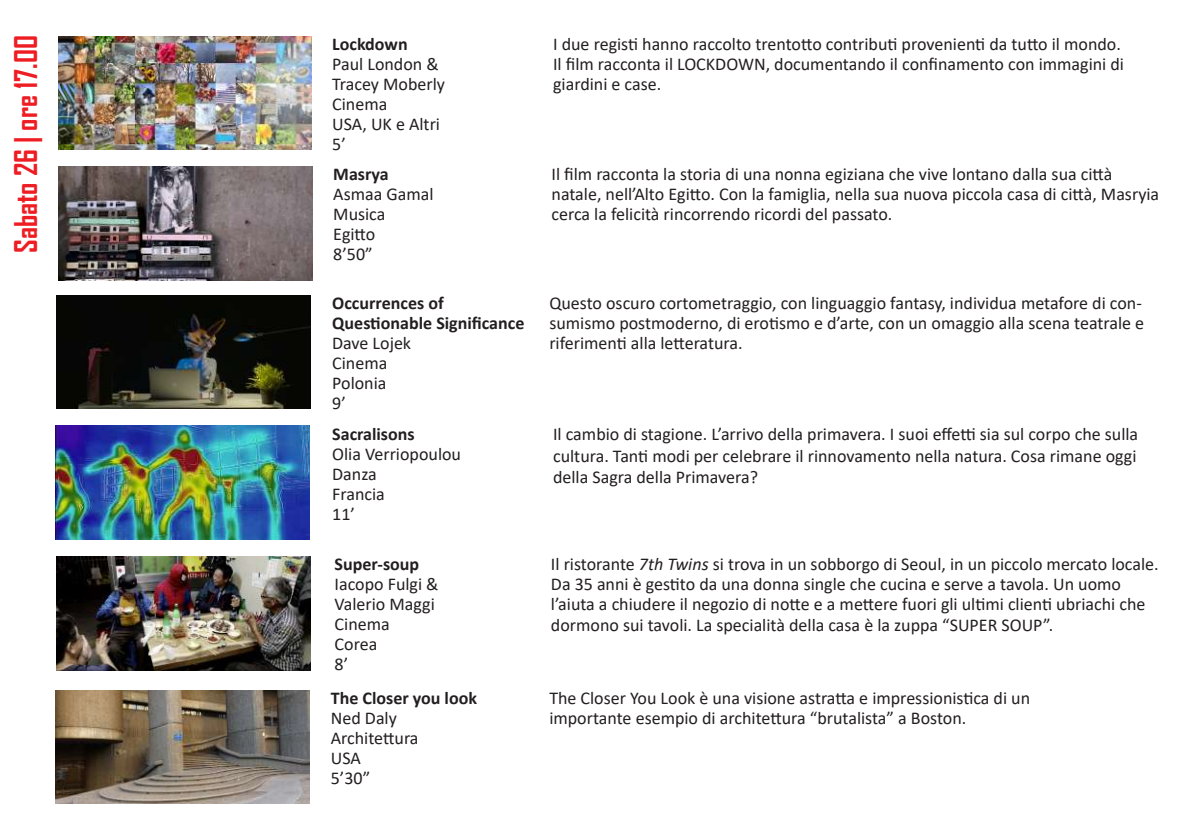
<style>
.page{position:relative;width:1191px;height:840px;background:#fff}
.page>*{position:absolute;margin:0;border:0;box-sizing:border-box;transform-origin:0 0}
.t1{font:700 30px "Agency FB";color:#ee1d23}
.t2{font:18px/20px "Calibri";color:#231f20}
.t3{font:700 18px/20px "Calibri";color:#231f20}
.s1{font-style:italic}
</style>
<div class="page">
<img style="left:58px;top:36px;width:254px;height:114px">
<img style="left:59px;top:166px;width:253px;height:114px">
<img style="left:57px;top:295px;width:253px;height:113px">
<img style="left:55px;top:425px;width:254px;height:114px">
<img style="left:57px;top:556px;width:253px;height:114px">
<img style="left:55px;top:690px;width:254px;height:113px">
<h1 class="t1" style="left:7px;top:253px;width:219px;rotate:-90deg">Sabato 26 | ore 17.00</h1>
<p class="t2" style="left:553px;top:33px;width:572px">I due registi hanno raccolto trentotto contributi provenienti da tutto il mondo.<br>Il film racconta il LOCKDOWN, documentando il confinamento con immagini di giardini e case.</p>
<p class="t3" style="left:332px;top:34px;width:77px">Lockdown</p>
<p class="t2" style="left:332px;top:53px;width:114px">Paul London &amp;<br>Tracey Moberly<br>Cinema<br>USA, UK e Altri<br>5’</p>
<p class="t3" style="left:333px;top:164px;width:57px">Masrya</p>
<p class="t2" style="left:333px;top:183px;width:102px">Asmaa Gamal<br>Musica<br>Egitto<br>8’50”</p>
<p class="t3" style="left:332px;top:292px;width:194px">Occurrences of<br>Questionable Significance</p>
<p class="t2" style="left:332px;top:332px;width:80px">Dave Lojek<br>Cinema<br>Polonia<br>9’</p>
<p class="t3" style="left:332px;top:423px;width:84px">Sacralisons</p>
<p class="t2" style="left:332px;top:443px;width:130px">Olia Verriopoulou<br>Danza<br>Francia<br>11’</p>
<p class="t3" style="left:334px;top:553px;width:86px">Super-soup</p>
<p class="t2" style="left:334px;top:573px;width:105px">Iacopo Fulgi &amp;<br>Valerio Maggi<br>Cinema<br>Corea<br>8’</p>
<p class="t2" style="left:551px;top:163px;width:609px">Il film racconta la storia di una nonna egiziana che vive lontano dalla sua città natale, nell’Alto Egitto. Con la famiglia, nella sua nuova piccola casa di città, Masryia cerca la felicità rincorrendo ricordi del passato.</p>
<p class="t2" style="left:549px;top:292px;width:596px">Questo oscuro cortometraggio, con linguaggio fantasy, individua metafore di con&shy;sumismo postmoderno, di erotismo e d’arte, con un omaggio alla scena teatrale e riferimenti alla letteratura.</p>
<p class="t2" style="left:553px;top:422px;width:586px;line-height:21.6px;text-align:justify">Il cambio di stagione. L’arrivo della primavera. I suoi effetti sia sul corpo che sulla cultura. Tanti modi per celebrare il rinnovamento nella natura. Cosa rimane oggi della Sagra della Primavera?</p>
<p class="t2" style="left:551px;top:553px;width:609px">Il ristorante <span class="s1">7th Twins</span> si trova in un sobborgo di Seoul, in un piccolo mercato locale.<br>Da 35 anni è gestito da una donna single che cucina e serve a tavola. Un uomo l’aiuta a chiudere il negozio di notte e a mettere fuori gli ultimi clienti ubriachi che dormono sui tavoli. La specialità della casa è la zuppa “SUPER SOUP”.</p>
<p class="t3" style="left:331px;top:687px;width:148px">The Closer you look</p>
<p class="t2" style="left:331px;top:706px;width:89px">Ned Daly<br>Architettura<br>USA<br>5’30”</p>
<p class="t2" style="left:549px;top:686px;width:482px">The Closer You Look è una visione astratta e impressionistica di un importante esempio di architettura “brutalista” a Boston.</p>
</div>
